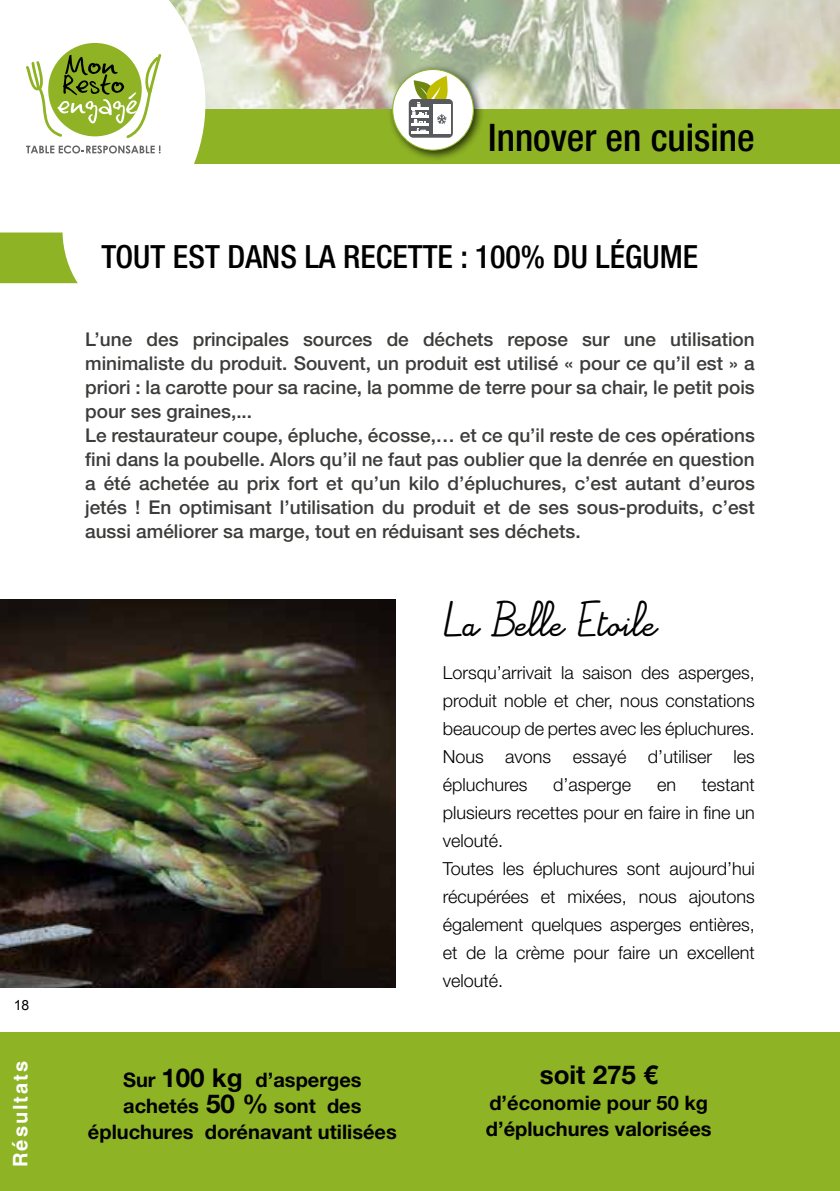
<style>
.page{position:relative;width:840px;height:1191px;background:#fff}
.page>*{position:absolute;margin:0;border:0;box-sizing:border-box;transform-origin:0 0}
.t1{font:500 condensed 38px "Helvetica Neue LT Std";color:#000}
.t2{font:500 condensed 32px "Helvetica Neue LT Std";color:#000}
.t3{font:700 26px "Helvetica Neue LT Std";color:#000}
.t4{font:24px "Alamain";color:#000}
.t5{font:700 20px/26px "Helvetica Neue LT Std";color:#000;text-align:center}
.t6{font:700 20px "Helvetica";letter-spacing:.1em;color:#fff}
.t7{font:500 19px/24px "Helvetica Neue LT Std";color:#3c3c3b}
.t8{font:300 18px/28px "Helvetica Neue LT Std";color:#000;text-align:justify}
.t9{font:14px "Arial";color:#000}
.s1{font-size:26px}
</style>
<div class="page">
<svg style="left:205px;top:0;width:634px;height:110px;background:#cac7b0"></svg>
<div style="left:41px;top:110px;width:798px;height:54px;background:#8eb325"></div>
<svg style="left:27px;top:0;width:178px;height:164px"></svg>
<div style="left:0;top:1032px;width:839px;height:159px;background:#8eb325"></div>
<div style="left:48px;top:43px;width:94px;height:93px;background:#8fb324;border-radius:50%"></div>
<svg style="left:26px;top:54px;width:135px;height:84px"></svg>
<svg style="left:26px;top:145px;width:134px;height:8px"></svg>
<svg style="left:0;top:232px;width:78px;height:51px;background:#9ebd44"></svg>
<img style="left:0;top:599px;width:395px;height:388px">
<div style="left:387px;top:64px;width:97px;height:97px;background:#000;opacity:.75"></div>
<div style="left:392px;top:69px;width:81px;height:81px;background:#fff;border-radius:50%"></div>
<div style="left:392px;top:69px;width:81px;height:82px;border:1px solid #8eb325;border-radius:50%"></div>
<svg style="left:408px;top:99px;width:44px;height:39px"></svg>
<div style="left:432px;top:104px;width:18px;height:30px;background:#fff"></div>
<svg style="left:411px;top:76px;width:39px;height:57px"></svg>
<p class="t9" style="left:14px;top:995px;width:17px">18</p>
<p class="t6" style="left:8px;top:1167px;width:108px;rotate:-90deg">Résultats</p>
<h1 class="t1" style="left:488px;top:115px;width:268px">Innover en cuisine</h1>
<h2 class="t2" style="left:101px;top:238px;width:597px">TOUT EST DANS LA RECETTE : 100% DU LÉGUME</h2>
<p class="t7" style="left:85px;top:327px;width:671px">L’une des principales sources de déchets repose sur une utilisation minimaliste du produit. Souvent, un produit est utilisé « pour ce qu’il est » a priori : la carotte pour sa racine, la pomme de terre pour sa chair, le petit pois pour ses graines,...<br>Le restaurateur coupe, épluche, écosse,… et ce qu’il reste de ces opérations fini dans la poubelle. Alors qu’il ne faut pas oublier que la denrée en question a été achetée au prix fort et qu’un kilo d’épluchures, c’est autant d’euros jetés ! En optimisant l’utilisation du produit et de ses sous-produits, c’est aussi améliorer sa marge, tout en réduisant ses déchets.</p>
<p class="t4" style="left:442px;top:614px;width:216px">La Belle Etoile</p>
<p class="t8" style="left:442px;top:658px;width:313px">Lorsqu’arrivait la saison des asperges, produit noble et cher, nous constations beaucoup de pertes avec les épluchures.<br>Nous avons essayé d’utiliser les épluchures</p>
<p class="t8" style="left:553px;top:770px;width:80px">d’asperge</p>
<p class="t8" style="left:656px;top:770px;width:21px">en</p>
<p class="t8" style="left:442px;top:770px;width:313px;text-align:left;text-indent:259px">testant plusieurs recettes pour en faire in fine un velouté.<br>Toutes les épluchures sont aujourd’hui récupérées et mixées, nous ajoutons également quelques asperges entières, et de la crème pour faire un excellent velouté.</p>
<p class="t5" style="left:88px;top:1066px;width:310px">Sur <span class="s1">100 kg</span> d’asperges achetés <span class="s1">50 %</span> sont des épluchures dorénavant utilisées</p>
<h3 class="t3" style="left:539px;top:1059px;width:119px">soit 275 €</h3>
<p class="t5" style="left:485px;top:1089px;width:227px;text-align:left">d’économie pour 50 kg d’épluchures valorisées</p>
</div>
